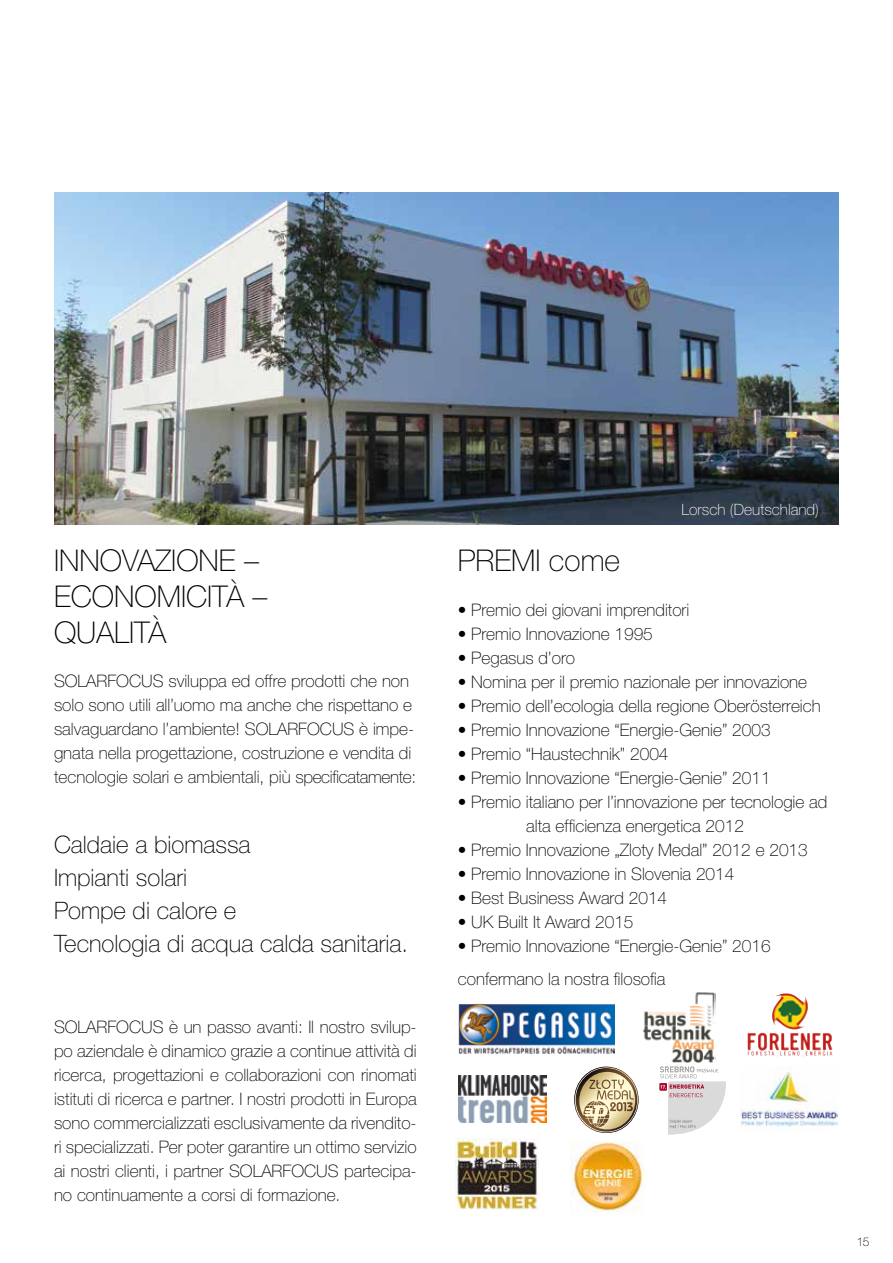
<style>
.page{position:relative;width:893px;height:1263px;background:#fff}
.page>*{position:absolute;margin:0;border:0;box-sizing:border-box;transform-origin:0 0}
.t1{font:100 30px/36px "Helvetica Neue LT Pro";color:#000}
.t2{font:100 24px/33px "Helvetica Neue LT Pro";color:#000}
.t3{font:100 17.25px/24px "Helvetica Neue LT Pro";color:#000}
.t4{font:100 15.6px "Helvetica Neue LT Pro";color:#fff}
.t5{font:100 12px "Helvetica Neue LT Pro";color:#000}
</style>
<div class="page">
<img style="left:54px;top:193px;width:785px;height:331px">
<img style="left:459px;top:1003px;width:155px;height:51px">
<img style="left:643px;top:992px;width:73px;height:71px">
<img style="left:758px;top:993px;width:75px;height:59px">
<img style="left:459px;top:1075px;width:88px;height:47px">
<img style="left:740px;top:1067px;width:98px;height:63px">
<img style="left:456px;top:1138px;width:82px;height:71px">
<svg style="left:574px;top:1067px;width:64px;height:66px"></svg>
<svg style="left:660px;top:1066px;width:66px;height:68px"></svg>
<img style="left:570px;top:1142px;width:74px;height:71px">
<h1 class="t1" style="left:54px;top:542px;width:215px">INNOVAZIONE –<br>ECONOMICITÀ –<br>QUALITÀ</h1>
<p class="t3" style="left:54px;top:668px;width:364px">SOLARFOCUS sviluppa ed offre prodotti che non solo sono utili all’uomo ma anche che rispettano e salvaguardano l’ambiente! SOLARFOCUS è impe&shy;gnata nella progettazione, costruzione e vendita di tecnologie solari e ambientali, più specificatamente:</p>
<h2 class="t2" style="left:54px;top:828px;width:356px">Caldaie a biomassa<br>Impianti solari<br>Pompe di calore e<br>Tecnologia di acqua calda sanitaria.</h2>
<p class="t3" style="left:54px;top:1015px;width:364px;text-align:justify">SOLARFOCUS è un passo avanti: Il nostro svilup&shy;po aziendale è dinamico grazie a continue attività di ricerca, progettazioni e collaborazioni con rinomati istituti di ricerca e partner. I nostri prodotti in Europa sono commercializzati esclusivamente da rivendito&shy;ri specializzati. Per poter garantire un ottimo servizio ai nostri clienti, i partner SOLARFOCUS partecipa&shy;no continuamente a corsi di formazione.</p>
<p class="t4" style="left:681px;top:500px;width:139px">Lorsch (Deutschland)</p>
<h1 class="t1" style="left:458px;top:542px;width:164px">PREMI come</h1>
<p class="t3" style="left:458px;top:598px;width:233px">• Premio dei giovani imprenditori</p>
<p class="t3" style="left:458px;top:622px;width:197px">• Premio Innovazione 1995</p>
<p class="t3" style="left:458px;top:646px;width:119px">• Pegasus d’oro</p>
<p class="t3" style="left:458px;top:670px;width:351px">• Nomina per il premio nazionale per innovazione</p>
<p class="t3" style="left:458px;top:694px;width:364px">• Premio dell’ecologia della regione Oberösterreich</p>
<p class="t3" style="left:458px;top:718px;width:314px">• Premio Innovazione “Energie-Genie” 2003</p>
<p class="t3" style="left:458px;top:742px;width:212px">• Premio “Haustechnik” 2004</p>
<p class="t3" style="left:458px;top:766px;width:314px">• Premio Innovazione “Energie-Genie” 2011</p>
<p class="t3" style="left:526px;top:790px;width:303px;text-indent:-68px">• Premio italiano per l’innovazione per tecnologie ad alta efficienza energetica 2012</p>
<p class="t3" style="left:458px;top:838px;width:351px">• Premio Innovazione „Zloty Medal” 2012 e 2013</p>
<p class="t3" style="left:458px;top:862px;width:278px">• Premio Innovazione in Slovenia 2014</p>
<p class="t3" style="left:458px;top:886px;width:211px">• Best Business Award 2014</p>
<p class="t3" style="left:458px;top:910px;width:177px">• UK Built It Award 2015</p>
<p class="t3" style="left:458px;top:929px;width:314px;line-height:33px">• Premio Innovazione “Energie-Genie” 2016 confermano la nostra filosofia</p>
<p class="t5" style="left:857px;top:1235px;width:14px">15</p>
</div>
